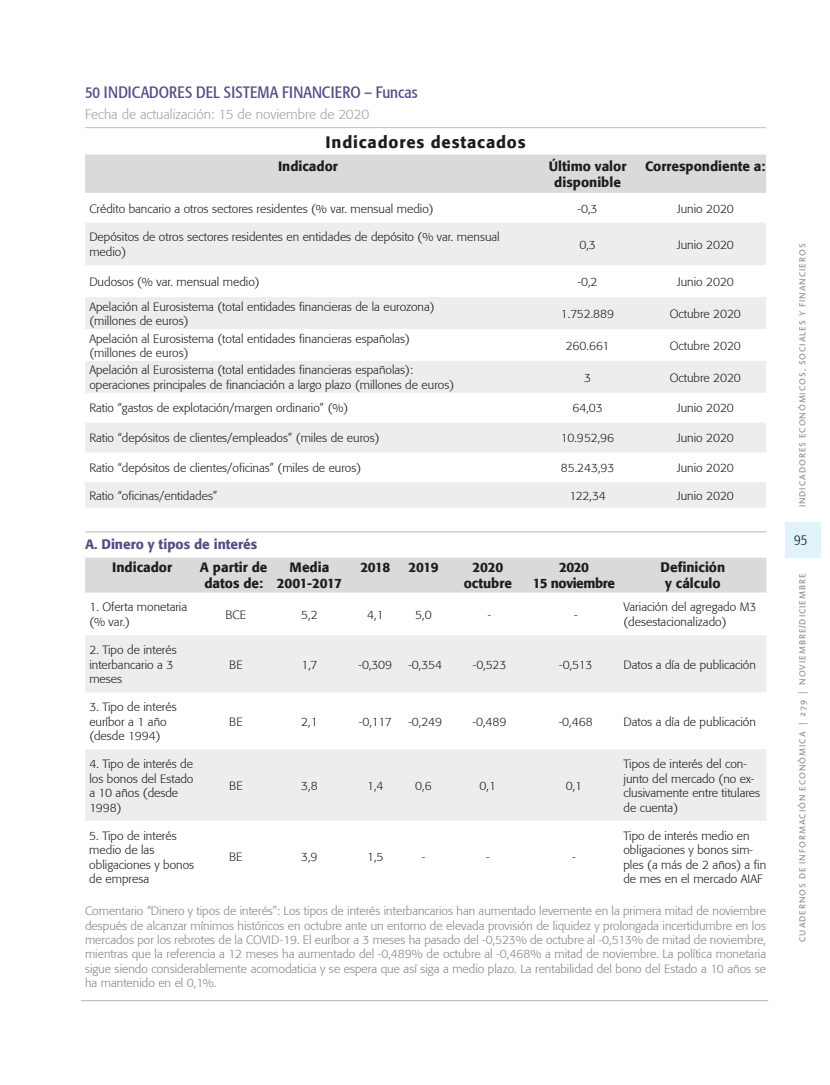
<style>
.page{position:relative;width:830px;height:1085px;background:#fff}
.page>*{position:absolute;margin:0;border:0;box-sizing:border-box;transform-origin:0 0}
.t1{font:condensed 16.5px "Formata";color:#564b87}
.t2{font:500 16.5px "Formata";letter-spacing:.05em;color:#1d1d1b}
.t3{font:300 condensed 15px "Formata";color:#1d1d1b}
.t4{font:500 13.5px/16.2px "Formata";color:#1d1d1b;text-align:center}
.t5{font:300 13.5px "Formata";color:#a4a09e}
.t6{font:500 13.5px "Formata";color:#564b87}
.t7{font:500 13.5px/16.2px "Formata";letter-spacing:-.03em;color:#1d1d1b;text-align:center}
.t8{font:300 12px/14.4px "Formata";color:#1d1d1b}
.t9{font:300 12px/14.4px "Formata";color:#878482;text-align:justify}
.t10{font:9px "Linotype Aroma";letter-spacing:.1em;color:#878787}
</style>
<div class="page">
<div style="left:784px;top:522px;width:36px;height:36px;background:#e0f2fc"></div>
<hr style="left:85px;top:127px;width:680px;height:1px;background:#c2bebd">
<hr style="left:81px;top:999px;width:686px;height:1px;background:#c2bebd">
<div style="left:85px;top:154px;width:680px;height:39px;background:#dadada"></div>
<svg style="left:85px;top:223px;width:680px;height:284px;fill:#ededed"></svg>
<div style="left:85px;top:557px;width:681px;height:35px;background:#dadada"></div>
<svg style="left:85px;top:635px;width:681px;height:185px;fill:#ededed"></svg>
<hr style="left:85px;top:531px;width:681px;height:1px;background:#c2bebd">
<h1 class="t1" style="left:85px;top:82px;width:334px">50 INDICADORES DEL SISTEMA FINANCIERO – Funcas</h1>
<p class="t5" style="left:85px;top:106px;width:285px">Fecha de actualización: 15 de noviembre de 2020</p>
<h1 class="t2" style="left:325px;top:132px;width:201px">Indicadores destacados</h1>
<p class="t4" style="left:278px;top:158px;width:61px">Indicador</p>
<p class="t4" style="left:548px;top:158px;width:79px">Último valor disponible</p>
<p class="t4" style="left:644px;top:158px;width:122px">Correspondiente a:</p>
<p class="t8" style="left:89px;top:201px;width:345px">Crédito bancario a otros sectores residentes (% var. mensual medio)</p>
<p class="t8" style="left:577px;top:201px;width:21px">-0,3</p>
<p class="t8" style="left:676px;top:201px;width:59px">Junio 2020</p>
<p class="t8" style="left:89px;top:230px;width:411px">Depósitos de otros sectores residentes en entidades de depósito (% var. mensual medio)</p>
<p class="t8" style="left:579px;top:237px;width:18px">0,3</p>
<p class="t8" style="left:676px;top:237px;width:59px">Junio 2020</p>
<p class="t8" style="left:89px;top:274px;width:172px">Dudosos (% var. mensual medio)</p>
<p class="t8" style="left:577px;top:274px;width:21px">-0,2</p>
<p class="t8" style="left:676px;top:274px;width:59px">Junio 2020</p>
<p class="t8" style="left:89px;top:299px;width:346px">Apelación al Eurosistema (total entidades financieras de la eurozona) (millones de euros)</p>
<p class="t8" style="left:560px;top:306px;width:55px">1.752.889</p>
<p class="t8" style="left:669px;top:306px;width:73px">Octubre 2020</p>
<p class="t8" style="left:89px;top:331px;width:322px">Apelación al Eurosistema (total entidades financieras españolas) (millones de euros)</p>
<p class="t8" style="left:565px;top:338px;width:45px">260.661</p>
<p class="t8" style="left:669px;top:338px;width:73px">Octubre 2020</p>
<p class="t8" style="left:89px;top:363px;width:366px">Apelación al Eurosistema (total entidades financieras españolas): operaciones principales de financiación a largo plazo (millones de euros)</p>
<p class="t8" style="left:584px;top:370px;width:8px">3</p>
<p class="t8" style="left:669px;top:370px;width:73px">Octubre 2020</p>
<p class="t8" style="left:89px;top:401px;width:260px">Ratio “gastos de explotación/margen ordinario” (%)</p>
<p class="t8" style="left:572px;top:401px;width:32px">64,03</p>
<p class="t8" style="left:676px;top:401px;width:59px">Junio 2020</p>
<p class="t8" style="left:89px;top:431px;width:291px">Ratio “depósitos de clientes/empleados” (miles de euros)</p>
<p class="t8" style="left:560px;top:431px;width:55px">10.952,96</p>
<p class="t8" style="left:676px;top:431px;width:59px">Junio 2020</p>
<p class="t8" style="left:89px;top:460px;width:273px">Ratio “depósitos de clientes/oficinas” (miles de euros)</p>
<p class="t8" style="left:560px;top:460px;width:55px">85.243,93</p>
<p class="t8" style="left:676px;top:460px;width:59px">Junio 2020</p>
<p class="t8" style="left:89px;top:488px;width:129px">Ratio “oficinas/entidades”</p>
<p class="t8" style="left:569px;top:488px;width:38px">122,34</p>
<p class="t8" style="left:676px;top:488px;width:59px">Junio 2020</p>
<p class="t6" style="left:85px;top:536px;width:173px">A. Dinero y tipos de interés</p>
<p class="t4" style="left:112px;top:559px;width:61px">Indicador</p>
<p class="t4" style="left:200px;top:559px;width:69px">A partir de datos de:</p>
<p class="t4" style="left:277px;top:559px;width:66px">Media<br>2001-2017</p>
<p class="t4" style="left:360px;top:559px;width:32px">2018</p>
<p class="t4" style="left:408px;top:559px;width:32px">2019</p>
<p class="t4" style="left:463px;top:559px;width:50px">2020 octubre</p>
<p class="t7" style="left:532px;top:559px;width:84px">2020<br>15 noviembre</p>
<p class="t4" style="left:660px;top:559px;width:66px">Definición y cálculo</p>
<p class="t8" style="left:89px;top:600px;width:99px">1. Oferta monetaria (% var.)</p>
<p class="t8" style="left:225px;top:607px;width:22px">BCE</p>
<p class="t8" style="left:301px;top:607px;width:18px">5,2</p>
<p class="t8" style="left:367px;top:607px;width:18px">4,1</p>
<p class="t8" style="left:415px;top:607px;width:18px">5,0</p>
<p class="t8" style="left:487px;top:607px;width:5px">-</p>
<p class="t8" style="left:573px;top:607px;width:5px">-</p>
<p class="t8" style="left:623px;top:600px;width:134px">Variación del agregado M3 (desestacionalizado)</p>
<p class="t8" style="left:89px;top:642px;width:89px">2. Tipo de interés interbancario a 3 meses</p>
<p class="t8" style="left:89px;top:699px;width:89px">3. Tipo de interés euríbor a 1 año (desde 1994)</p>
<p class="t8" style="left:89px;top:756px;width:106px">4. Tipo de interés de los bonos del Estado a 10 años (desde<br>1998)</p>
<p class="t8" style="left:229px;top:657px;width:15px">BE</p>
<p class="t8" style="left:301px;top:657px;width:17px">1,7</p>
<p class="t8" style="left:358px;top:657px;width:35px">-0,309</p>
<p class="t8" style="left:408px;top:657px;width:35px">-0,354</p>
<p class="t8" style="left:472px;top:657px;width:35px">-0,523</p>
<p class="t8" style="left:559px;top:657px;width:35px">-0,513</p>
<p class="t8" style="left:623px;top:657px;width:134px">Datos a día de publicación</p>
<p class="t8" style="left:229px;top:714px;width:15px">BE</p>
<p class="t8" style="left:301px;top:714px;width:18px">2,1</p>
<p class="t8" style="left:359px;top:714px;width:34px">-0,117</p>
<p class="t8" style="left:408px;top:714px;width:35px">-0,249</p>
<p class="t8" style="left:472px;top:714px;width:35px">-0,489</p>
<p class="t8" style="left:558px;top:714px;width:35px">-0,468</p>
<p class="t8" style="left:623px;top:714px;width:134px">Datos a día de publicación</p>
<p class="t8" style="left:229px;top:778px;width:15px">BE</p>
<p class="t8" style="left:301px;top:778px;width:18px">3,8</p>
<p class="t8" style="left:367px;top:778px;width:18px">1,4</p>
<p class="t8" style="left:415px;top:778px;width:18px">0,6</p>
<p class="t8" style="left:479px;top:778px;width:18px">0,1</p>
<p class="t8" style="left:565px;top:778px;width:18px">0,1</p>
<p class="t8" style="left:623px;top:756px;width:138px">Tipos de interés del con&shy;junto del mercado (no ex&shy;clusivamente entre titulares de cuenta)</p>
<p class="t8" style="left:89px;top:828px;width:106px">5. Tipo de interés medio de las obligaciones y bonos de empresa</p>
<p class="t8" style="left:623px;top:828px;width:144px">Tipo de interés medio en obligaciones y bonos sim&shy;ples (a más de 2 años) a fin de mes en el mercado AIAF</p>
<p class="t9" style="left:85px;top:903px;width:682px">Comentario “Dinero y tipos de interés”: Los tipos de interés interbancarios han aumentado levemente en la primera mitad de noviembre después de alcanzar mínimos históricos en octubre ante un entorno de elevada provisión de liquidez y prolongada incertidumbre en los mercados por los rebrotes de la COVID-19. El euríbor a 3 meses ha pasado del -0,523% de octubre al -0,513% de mitad de noviembre, mientras que la referencia a 12 meses ha aumentado del -0,489% de octubre al -0,468% a mitad de noviembre. La política monetaria sigue siendo considerablemente acomodaticia y se espera que así siga a medio plazo. La rentabilidad del bono del Estado a 10 años se ha mantenido en el 0,1%.</p>
<p class="t8" style="left:229px;top:850px;width:15px">BE</p>
<p class="t8" style="left:301px;top:850px;width:18px">3,9</p>
<p class="t8" style="left:367px;top:850px;width:18px">1,5</p>
<p class="t8" style="left:421px;top:850px;width:5px">-</p>
<p class="t8" style="left:486px;top:850px;width:5px">-</p>
<p class="t8" style="left:572px;top:850px;width:5px">-</p>
<p class="t10" style="left:796px;top:507px;width:265px;rotate:-90deg">INDICADORES ECONÓMICOS, SOCIALES Y FINANCIEROS</p>
<p class="t3" style="left:793px;top:531px;width:15px">95</p>
<p class="t10" style="left:796px;top:941px;width:370px;rotate:-90deg">CUADERNOS DE INFORMACIÓN ECONÓMICA | 279 | NOVIEMBRE/DICIEMBRE</p>
</div>
